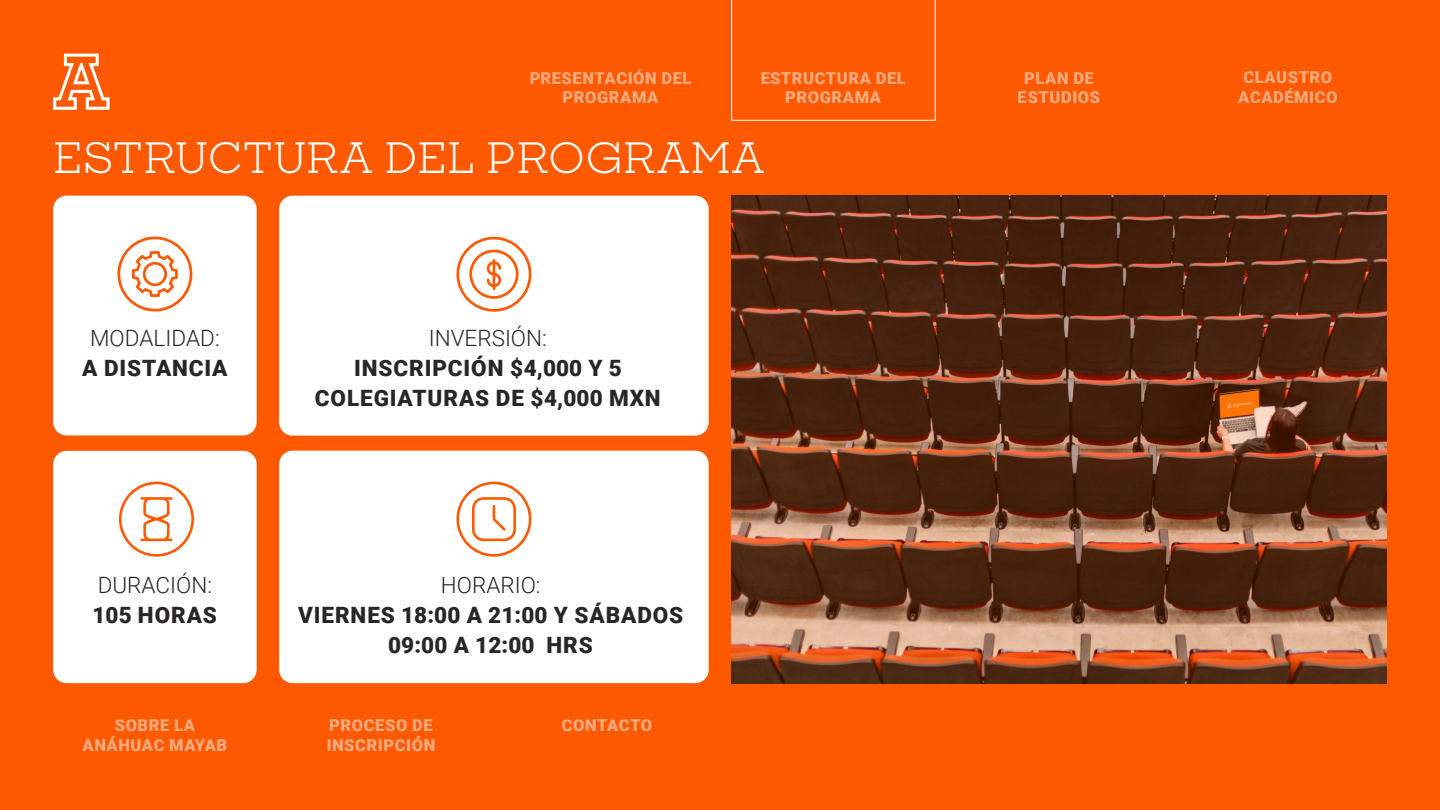
<style>
.page{position:relative;width:1440px;height:810px;background:#ff5900}
.page>*{position:absolute;margin:0;border:0;box-sizing:border-box;transform-origin:0 0}
.t1{font:42px "Sharp Slab";letter-spacing:-.01em;color:#fff}
.t2{font:900 22.5px/30px "Roboto";letter-spacing:.04em;color:#292626;text-align:center}
.t3{font:300 22.5px "Roboto";color:#292626}
.t4{font:900 16.5px/19.8px "Roboto";letter-spacing:.035em;color:#fff;text-align:center}
</style>
<div class="page">
<svg style="left:53px;top:54px;width:57px;height:56px"></svg>
<svg style="left:731px;top:0;width:205px;height:121px"></svg>
<div style="left:53px;top:196px;width:204px;height:239px;background:#fff;border-radius:14px"></div>
<div style="left:53px;top:451px;width:204px;height:232px;background:#fff;border-radius:14px"></div>
<div style="left:279px;top:451px;width:430px;height:232px;background:#fff;border-radius:14px"></div>
<div style="left:279px;top:196px;width:430px;height:240px;background:#fff;border-radius:14px"></div>
<svg style="left:456px;top:482px;width:76px;height:75px"></svg>
<svg style="left:119px;top:482px;width:75px;height:75px"></svg>
<svg style="left:456px;top:237px;width:76px;height:75px"></svg>
<img style="left:731px;top:196px;width:656px;height:487px">
<svg style="left:117px;top:236px;width:76px;height:76px"></svg>
<p class="t4" style="left:529px;top:67px;width:164px">PRESENTACIÓN DEL<br>PROGRAMA</p>
<p class="t4" style="left:760px;top:67px;width:147px">ESTRUCTURA DEL<br>PROGRAMA</p>
<p class="t4" style="left:1018px;top:67px;width:84px">PLAN DE<br>ESTUDIOS</p>
<p class="t4" style="left:1238px;top:66px;width:101px">CLAUSTRO<br>ACADÉMICO</p>
<h1 class="t1" style="left:53px;top:129px;width:714px">ESTRUCTURA DEL PROGRAMA</h1>
<h2 class="t3" style="left:90px;top:322px;width:131px">MODALIDAD:</h2>
<h2 class="t2" style="left:82px;top:352px;width:147px">A DISTANCIA</h2>
<h2 class="t3" style="left:98px;top:569px;width:116px">DURACIÓN:</h2>
<h2 class="t2" style="left:92px;top:599px;width:126px">105 HORAS</h2>
<h2 class="t3" style="left:429px;top:322px;width:120px">INVERSIÓN:</h2>
<h2 class="t2" style="left:315px;top:352px;width:347px">INSCRIPCIÓN $4,000 Y 5<br>COLEGIATURAS DE $4,000 MXN</h2>
<h2 class="t3" style="left:441px;top:569px;width:101px">HORARIO:</h2>
<h2 class="t2" style="left:298px;top:599px;width:387px">VIERNES 18:00 A 21:00 Y SÁBADOS<br>09:00 A 12:00 HRS</h2>
<p class="t4" style="left:83px;top:715px;width:146px">SOBRE LA<br>ANÁHUAC MAYAB</p>
<p class="t4" style="left:327px;top:715px;width:110px;text-align:left">PROCESO DE<br>INSCRIPCIÓN</p>
<p class="t4" style="left:562px;top:715px;width:92px">CONTACTO</p>
</div>
